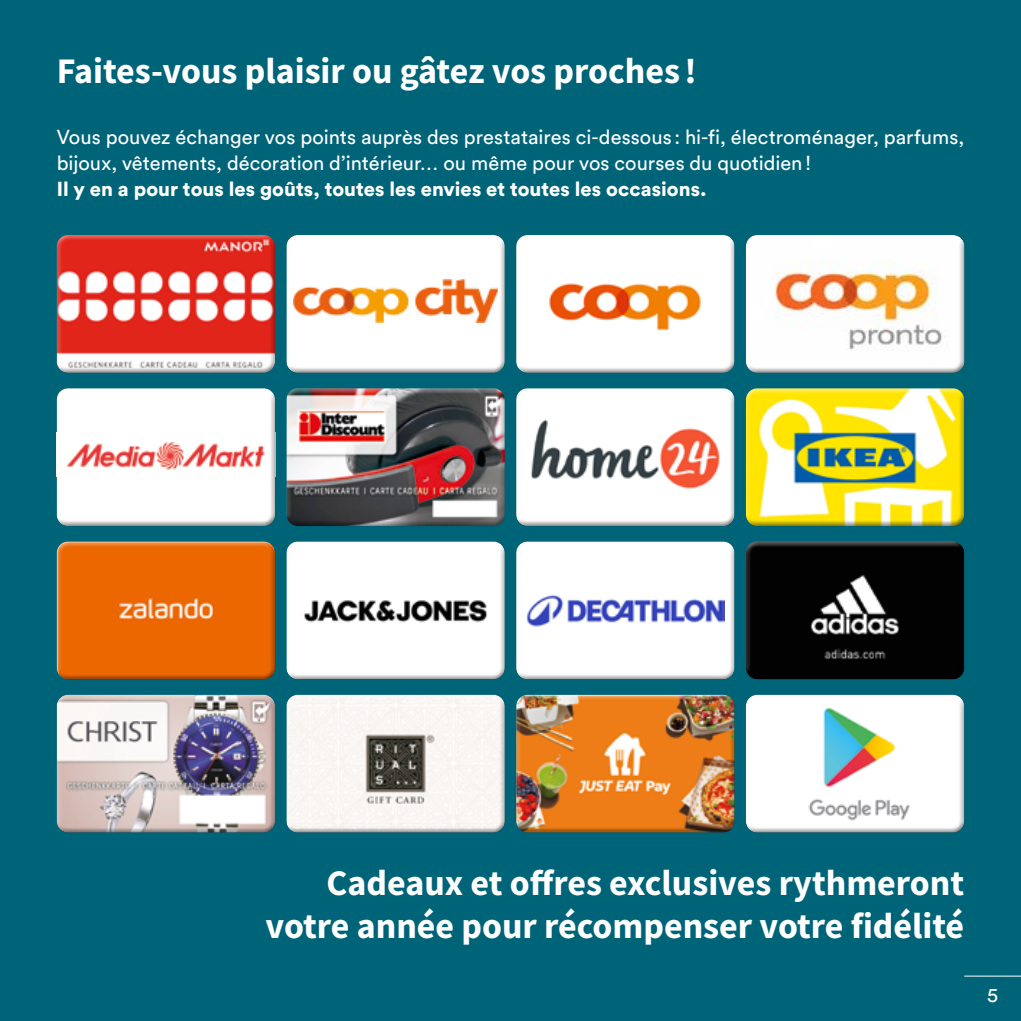
<style>
.page{position:relative;width:1021px;height:1021px;background:#fff}
.page>*{position:absolute;margin:0;border:0;box-sizing:border-box;transform-origin:0 0}
.t1{font:700 36px/43.2px "Source Sans Pro";color:#fff;text-align:right}
.t2{font:20px/26px "Circular Std";color:#fff}
.t3{font:900 20px "Circular Std";letter-spacing:.005em;color:#fff}
</style>
<div class="page">
<div style="left:0;top:0;width:1020px;height:1020px;background:#006479"></div>
<div style="left:55px;top:235px;width:223px;height:134px;background:#fff;opacity:.6"></div>
<div style="left:55px;top:238px;width:224px;height:138px;background:#000;opacity:.7"></div>
<div style="left:55px;top:388px;width:223px;height:134px;background:#fff"></div>
<div style="left:55px;top:391px;width:224px;height:139px;background:#000;opacity:.7"></div>
<div style="left:55px;top:541px;width:223px;height:135px;background:#fff;opacity:.6"></div>
<div style="left:55px;top:544px;width:224px;height:139px;background:#000;opacity:.7"></div>
<div style="left:284px;top:388px;width:224px;height:134px;background:#fff;opacity:.6"></div>
<div style="left:284px;top:391px;width:224px;height:139px;background:#000;opacity:.7"></div>
<div style="left:284px;top:541px;width:224px;height:134px;background:#fff"></div>
<div style="left:284px;top:544px;width:224px;height:139px;background:#000;opacity:.7"></div>
<div style="left:284px;top:694px;width:224px;height:134px;background:#fff;opacity:.6"></div>
<div style="left:284px;top:697px;width:224px;height:139px;background:#000;opacity:.7"></div>
<div style="left:514px;top:388px;width:223px;height:134px;background:#fff"></div>
<div style="left:514px;top:391px;width:224px;height:139px;background:#000;opacity:.7"></div>
<div style="left:514px;top:541px;width:223px;height:135px;background:#fff"></div>
<div style="left:514px;top:544px;width:224px;height:139px;background:#000;opacity:.7"></div>
<div style="left:514px;top:694px;width:223px;height:135px;background:#fff;opacity:.6"></div>
<div style="left:514px;top:697px;width:224px;height:139px;background:#000;opacity:.7"></div>
<div style="left:744px;top:388px;width:223px;height:134px;background:#fff;opacity:.6"></div>
<div style="left:744px;top:391px;width:223px;height:139px;background:#000;opacity:.7"></div>
<div style="left:744px;top:541px;width:223px;height:135px;background:#fff;opacity:.6"></div>
<div style="left:744px;top:544px;width:223px;height:139px;background:#000;opacity:.7"></div>
<div style="left:744px;top:694px;width:223px;height:135px;background:#fff"></div>
<div style="left:744px;top:697px;width:223px;height:139px;background:#000;opacity:.7"></div>
<div style="left:284px;top:235px;width:224px;height:134px;background:#fff"></div>
<div style="left:284px;top:238px;width:224px;height:138px;background:#000;opacity:.7"></div>
<div style="left:514px;top:235px;width:223px;height:134px;background:#fff"></div>
<div style="left:514px;top:238px;width:224px;height:138px;background:#000;opacity:.7"></div>
<div style="left:744px;top:235px;width:223px;height:134px;background:#fff"></div>
<div style="left:744px;top:238px;width:223px;height:138px;background:#000;opacity:.7"></div>
<div style="left:55px;top:694px;width:223px;height:135px;background:#fff;opacity:.6"></div>
<div style="left:55px;top:697px;width:224px;height:139px;background:#000;opacity:.7"></div>
<hr style="left:964px;top:975px;width:56px;height:1px;background:#fff">
<h1 class="t1" style="left:57px;top:48px;width:641px">Faites-vous plaisir ou gâtez vos proches !</h1>
<p class="t2" style="left:57px;top:123px;width:909px">Vous pouvez échanger vos points auprès des prestataires ci-dessous : hi-fi, électroménager, parfums, bijoux, vêtements, décoration d’intérieur… ou même pour vos courses du quotidien!</p>
<p class="t3" style="left:57px;top:175px;width:651px">Il y en a pour tous les goûts, toutes les envies et toutes les occasions.</p>
<h1 class="t1" style="left:265px;top:860px;width:700px">Cadeaux et offres exclusives rythmeront votre année pour récompenser votre fidélité</h1>
<p class="t2" style="left:987px;top:981px;width:12px">5</p>
</div>
